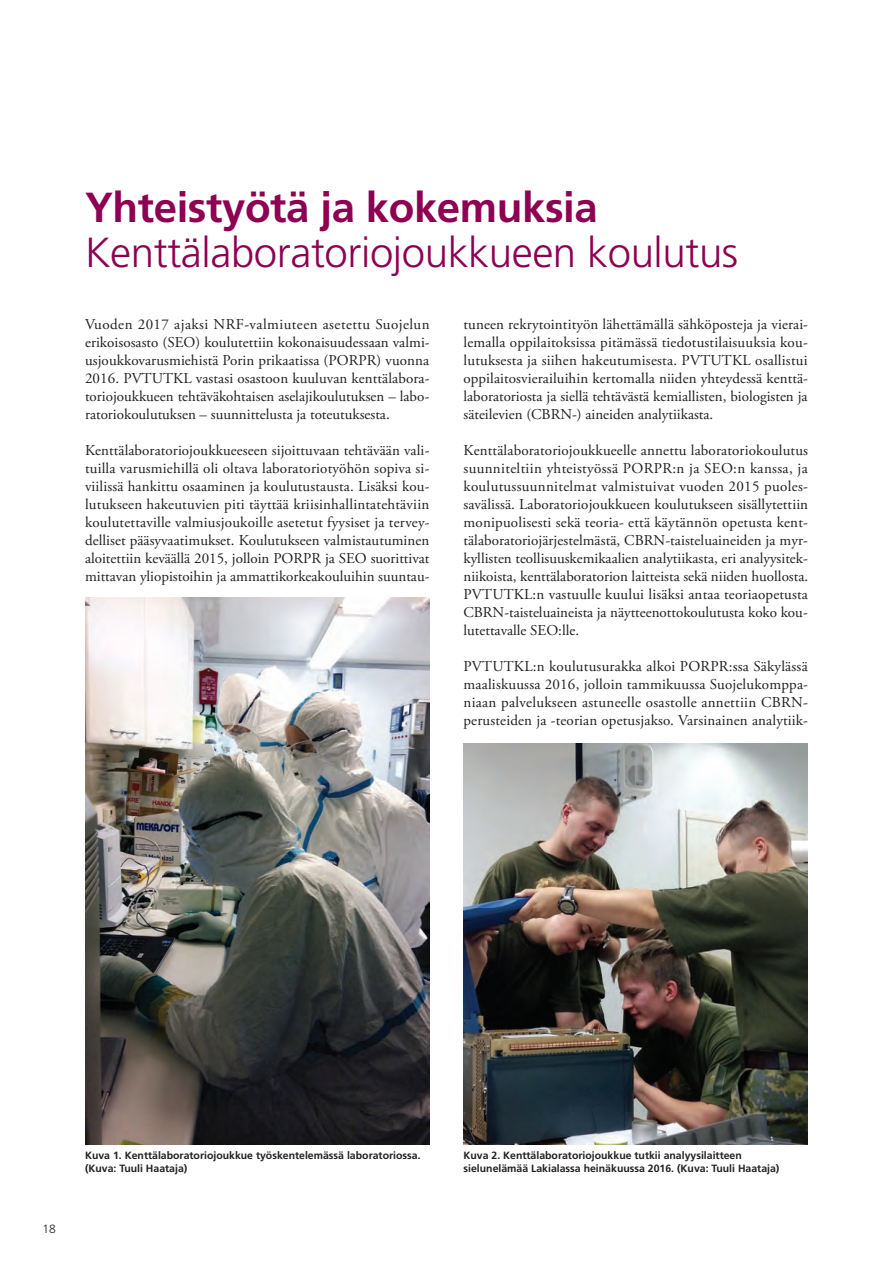
<style>
.page{position:relative;width:893px;height:1263px;background:#fff}
.page>*{position:absolute;margin:0;border:0;box-sizing:border-box;transform-origin:0 0}
.t1{font:300 42px "Frutiger LT";letter-spacing:-.01em;color:#8e0052}
.t2{font:700 42px "Frutiger LT";letter-spacing:-.01em;color:#8e0052}
.t3{font:15px/18px "Adobe Garamond Pro";color:#231f20;text-align:justify}
.t4{font:300 12px "Frutiger LT";color:#231f20}
.t5{font:700 10.5px/13.5px "Frutiger LT";color:#231f20}
</style>
<div class="page">
<img style="left:85px;top:598px;width:344px;height:546px">
<img style="left:463px;top:743px;width:345px;height:401px">
<p class="t2" style="left:85px;top:183px;width:514px">Yhteistyötä ja kokemuksia</p>
<p class="t1" style="left:85px;top:229px;width:655px">Kenttälaboratoriojoukkueen koulutus</p>
<p class="t3" style="left:85px;top:315px;width:346px">Vuoden 2017 ajaksi NRF-valmiuteen asetettu Suojelun erikoisosasto (SEO) koulutettiin kokonaisuudessaan valmi&shy;usjoukkovarusmiehistä Porin prikaatissa (PORPR) vuonna 2016. PVTUTKL vastasi osastoon kuuluvan kenttälabora&shy;toriojoukkueen tehtäväkohtaisen aselajikoulutuksen – labo&shy;ratoriokoulutuksen – suunnittelusta ja toteutuksesta.</p>
<p class="t3" style="left:85px;top:441px;width:346px">Kenttälaboratoriojoukkueeseen sijoittuvaan tehtävään vali&shy;tuilla varusmiehillä oli oltava laboratoriotyöhön sopiva si&shy;viilissä hankittu osaaminen ja koulutustausta. Lisäksi kou&shy;lutukseen hakeutuvien piti täyttää kriisinhallintatehtäviin koulutettaville valmiusjoukoille asetetut fyysiset ja tervey&shy;delliset pääsyvaatimukset. Koulutukseen valmistautuminen aloitettiin keväällä 2015, jolloin PORPR ja SEO suorittivat mittavan yliopistoihin ja ammattikorkeakouluihin suuntau-</p>
<p class="t3" style="left:463px;top:315px;width:346px">tuneen rekrytointityön lähettämällä sähköposteja ja vierai&shy;lemalla oppilaitoksissa pitämässä tiedotustilaisuuksia kou&shy;lutuksesta ja siihen hakeutumisesta. PVTUTKL osallistui oppilaitosvierailuihin kertomalla niiden yhteydessä kenttä&shy;laboratoriosta ja siellä tehtävästä kemiallisten, biologisten ja säteilevien (CBRN-) aineiden analytiikasta.</p>
<p class="t3" style="left:463px;top:441px;width:346px">Kenttälaboratoriojoukkueelle annettu laboratoriokoulutus suunniteltiin yhteistyössä PORPR:n ja SEO:n kanssa, ja koulutussuunnitelmat valmistuivat vuoden 2015 puoles&shy;savälissä. Laboratoriojoukkueen koulutukseen sisällytettiin monipuolisesti sekä teoria- että käytännön opetusta kent&shy;tälaboratoriojärjestelmästä, CBRN-taisteluaineiden ja myr&shy;kyllisten teollisuuskemikaalien analytiikasta, eri analyysitek&shy;niikoista, kenttälaboratorion laitteista sekä niiden huollosta.<br>PVTUTKL:n vastuulle kuului lisäksi antaa teoriaopetusta CBRN-taisteluaineista ja näytteenottokoulutusta koko kou&shy;lutettavalle SEO:lle.</p>
<p class="t3" style="left:463px;top:657px;width:346px">PVTUTKL:n koulutusurakka alkoi PORPR:ssa Säkylässä maaliskuussa 2016, jolloin tammikuussa Suojelukomppa&shy;niaan palvelukseen astuneelle osastolle annettiin CBRN&shy;perusteiden ja -teorian opetusjakso. Varsinainen analytiik-</p>
<p class="t4" style="left:43px;top:1222px;width:15px">18</p>
<p class="t5" style="left:85px;top:1148px;width:337px">Kuva 1. Kenttälaboratoriojoukkue työskentelemässä laboratoriossa. (Kuva: Tuuli Haataja)</p>
<p class="t5" style="left:463px;top:1148px;width:317px">Kuva 2. Kenttälaboratoriojoukkue tutkii analyysilaitteen sielunelämää Lakialassa heinäkuussa 2016. (Kuva: Tuuli Haataja)</p>
</div>
